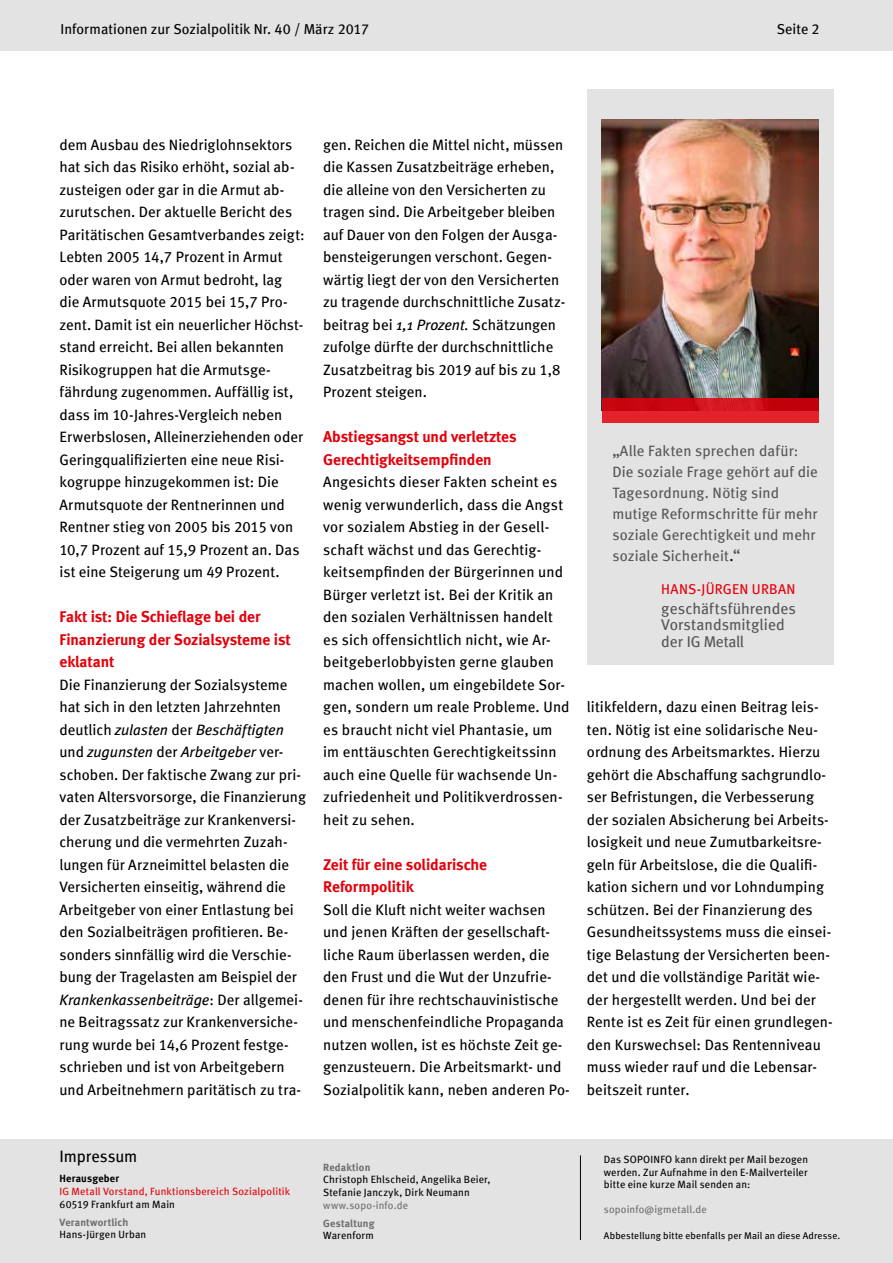
<style>
.page{position:relative;width:893px;height:1263px;background:#fff}
.page>*{position:absolute;margin:0;border:0;box-sizing:border-box;transform-origin:0 0}
.t1{font:16.5px "Meta Book LF";letter-spacing:-.005em;color:#000}
.t2{font:700 15.6px/22.5px "Meta";color:#e3000b}
.t3{font:15.6px/16.5px "Meta Book LF";color:#565655}
.t4{font:15px/22.5px "Meta Book LF";letter-spacing:.005em;color:#000}
.t5{font:15px/21px "Meta Book LF";letter-spacing:.01em;color:#565655}
.t6{font:italic 15px/22.5px "Meta";color:#000}
.t7{font:14.4px "Meta Book LF";letter-spacing:.005em;color:#000}
.t8{font:14.25px "Meta Book LF";letter-spacing:.015em;color:#e3000b}
.t9{font:10.5px/12.6px "Meta Book LF";letter-spacing:.015em;color:#000;text-align:justify}
.t10{font:10.5px "Meta Book LF";letter-spacing:.015em;color:#e3000b}
.t11{font:10.5px "Meta Book LF";letter-spacing:.015em;color:#6e6e6e}
.t12{font:10.5px "Meta Bold LF";letter-spacing:.015em;color:#6e6e6e}
.t13{font:10.5px "Meta Bold LF";letter-spacing:.02em;color:#000}
.t14{font:9.75px "Meta Book LF";letter-spacing:.02em;color:#000}
.s1{font-family:"Meta Book LF";font-style:normal}
.s2{font-family:"Meta";font-style:italic}
.s3{font-size:16.5px}
.s4{color:#000}
</style>
<div class="page">
<div style="left:0;top:0;width:893px;height:50px;background:#e3e3e3"></div>
<div style="left:0;top:1139px;width:893px;height:124px;background:#e3e3e3"></div>
<hr style="left:580px;top:1155px;width:1px;height:85px;background:#000">
<div style="left:587px;top:89px;width:246px;height:576px;background:#e3e3e3"></div>
<img style="left:602px;top:119px;width:217px;height:279px">
<svg style="left:602px;top:398px;width:217px;height:25px;background:#d6151f"></svg>
<p class="t7" style="left:60px;top:21px;width:310px">Informationen zur Sozialpolitik Nr. 40 / März 2017</p>
<p class="t7" style="left:777px;top:21px;width:44px">Seite 2</p>
<p class="t4" style="left:60px;top:133px;width:247px">dem Ausbau des Niedriglohnsektors hat sich das Risiko erhöht, sozial ab&shy;zusteigen oder gar in die Armut ab&shy;zurutschen. Der aktuelle Bericht des Paritätischen Gesamtverbandes zeigt:<br>Lebten 2005 14,7 Prozent in Armut oder waren von Armut bedroht, lag die Armutsquote 2015 bei 15,7 Pro&shy;zent. Damit ist ein neuerlicher Höchst&shy;stand erreicht. Bei allen bekannten Risikogruppen hat die Armutsge&shy;fährdung zugenommen. Auffällig ist, dass im 10-Jahres-Vergleich neben Erwerbslosen, Alleinerziehenden oder Geringqualifizierten eine neue Risi&shy;kogruppe hinzugekommen ist: Die Armutsquote der Rentnerinnen und Rentner stieg von 2005 bis 2015 von 10,7 Prozent auf 15,9 Prozent an. Das ist eine Steigerung um 49 Prozent.</p>
<p class="t2" style="left:60px;top:605px;width:233px">Fakt ist: Die Schieflage bei der<br>Finanzierung der Sozialsysteme ist eklatant</p>
<p class="t4" style="left:60px;top:673px;width:229px">Die Finanzierung der Sozialsysteme hat sich in den letzten Jahrzehnten</p>
<p class="t6" style="left:60px;top:718px;width:226px"><span class="s1">deutlich</span> zulasten <span class="s1">der</span> Beschäftigten <span class="s1">und</span> zugunsten <span class="s1">der</span> Arbeitgeber <span class="s1">ver-</span></p>
<p class="t4" style="left:60px;top:763px;width:248px">schoben. Der faktische Zwang zur pri&shy;vaten Altersvorsorge, die Finanzierung der Zusatzbeiträge zur Krankenversi&shy;cherung und die vermehrten Zuzah&shy;lungen für Arzneimittel belasten die Versicherten einseitig, während die Arbeitgeber von einer Entlastung bei den Sozialbeiträgen profitieren. Be&shy;sonders sinnfällig wird die Verschie&shy;bung der Tragelasten am Beispiel der</p>
<p class="t6" style="left:60px;top:988px;width:245px">Krankenkassenbeiträge<span class="s1">: Der allgemei-</span></p>
<p class="t4" style="left:60px;top:1010px;width:243px">ne Beitragssatz zur Krankenversiche&shy;rung wurde bei 14,6 Prozent festge&shy;schrieben und ist von Arbeitgebern und Arbeitnehmern paritätisch zu tra-</p>
<p class="t4" style="left:323px;top:133px;width:244px">gen. Reichen die Mittel nicht, müssen die Kassen Zusatzbeiträge erheben, die alleine von den Versicherten zu tragen sind. Die Arbeitgeber bleiben auf Dauer von den Folgen der Ausga&shy;bensteigerungen verschont. Gegen&shy;wärtig liegt der von den Versicherten zu tragende durchschnittliche Zusatz&shy;beitrag bei <span class="s2">1,1 Prozent.</span> Schätzungen zufolge dürfte der durchschnittliche Zusatzbeitrag bis 2019 auf bis zu 1,8<br>Prozent steigen.</p>
<p class="t2" style="left:323px;top:425px;width:195px">Abstiegsangst und verletztes<br>Gerechtigkeitsempfinden</p>
<p class="t4" style="left:323px;top:470px;width:248px">Angesichts dieser Fakten scheint es wenig verwunderlich, dass die Angst vor sozialem Abstieg in der Gesell&shy;schaft wächst und das Gerechtig&shy;keitsempfinden der Bürgerinnen und Bürger verletzt ist. Bei der Kritik an den sozialen Verhältnissen handelt es sich offensichtlich nicht, wie Ar&shy;beitgeberlobbyisten gerne glauben machen wollen, um eingebildete Sor&shy;gen, sondern um reale Probleme. Und es braucht nicht viel Phantasie, um im enttäuschten Gerechtigkeitssinn auch eine Quelle für wachsende Un&shy;zufriedenheit und Politikverdrossen&shy;heit zu sehen.</p>
<p class="t2" style="left:323px;top:853px;width:165px">Zeit für eine solidarische<br>Reformpolitik</p>
<p class="t4" style="left:323px;top:898px;width:248px">Soll die Kluft nicht weiter wachsen und jenen Kräften der gesellschaft&shy;liche Raum überlassen werden, die den Frust und die Wut der Unzufrie&shy;denen für ihre rechtschauvinistische und menschenfeindliche Propaganda nutzen wollen, ist es höchste Zeit ge&shy;genzusteuern. Die Arbeitsmarkt- und Sozialpolitik kann, neben anderen Po-</p>
<p class="t5" style="left:612px;top:440px;width:207px"><span class="s3">„</span>Alle Fakten sprechen dafür:<br>Die soziale Frage gehört auf die<br>Tagesordnung. Nötig sind mutige Reformschritte für mehr soziale Gerechtigkeit und mehr soziale Sicherheit<span class="s4">.</span><span class="s3">“</span></p>
<p class="t8" style="left:661px;top:581px;width:136px">HANS-JÜRGEN URBAN</p>
<p class="t3" style="left:661px;top:600px;width:136px">geschäftsführendes<br>Vorstandsmitglied der IG Metall</p>
<p class="t4" style="left:587px;top:695px;width:247px">litikfeldern, dazu einen Beitrag leis&shy;ten. Nötig ist eine solidarische Neu&shy;ordnung des Arbeitsmarktes. Hierzu gehört die Abschaffung sachgrundlo&shy;ser Befristungen, die Verbesserung der sozialen Absicherung bei Arbeits&shy;losigkeit und neue Zumutbarkeitsre&shy;geln für Arbeitslose, die die Qualifi&shy;kation sichern und vor Lohndumping schützen. Bei der Finanzierung des Gesundheitssystems muss die einsei&shy;tige Belastung der Versicherten been&shy;det und die vollständige Parität wie&shy;der hergestellt werden. Und bei der Rente ist es Zeit für einen grundlegen&shy;den Kurswechsel: Das Rentenniveau muss wieder rauf und die Lebensar&shy;beitszeit runter.</p>
<p class="t1" style="left:60px;top:1147px;width:79px">Impressum</p>
<p class="t13" style="left:60px;top:1172px;width:61px">Herausgeber</p>
<p class="t10" style="left:60px;top:1185px;width:232px">IG Metall Vorstand, Funktionsbereich Sozialpolitik</p>
<p class="t9" style="left:60px;top:1197px;width:117px">60519 Frankfurt am Main</p>
<p class="t12" style="left:60px;top:1216px;width:70px">Verantwortlich</p>
<p class="t9" style="left:60px;top:1228px;width:88px">Hans-Jürgen Urban</p>
<p class="t12" style="left:323px;top:1161px;width:49px">Redaktion</p>
<p class="t9" style="left:323px;top:1173px;width:169px">Christoph Ehlscheid, Angelika Beier,<br>Stefanie Janczyk, Dirk Neumann</p>
<p class="t11" style="left:323px;top:1199px;width:86px">www.sopo-info.de</p>
<p class="t12" style="left:323px;top:1217px;width:53px">Gestaltung</p>
<p class="t9" style="left:323px;top:1229px;width:52px">Warenform</p>
<p class="t9" style="left:604px;top:1153px;width:206px">Das SOPOINFO kann direkt per Mail bezogen werden. Zur Aufnahme in den E-Mailverteiler bitte eine kurze Mail senden an:</p>
<p class="t11" style="left:604px;top:1203px;width:105px">sopoinfo@igmetall.de</p>
<p class="t14" style="left:604px;top:1229px;width:238px">Abbestellung bitte ebenfalls per Mail an diese Adresse.</p>
</div>
